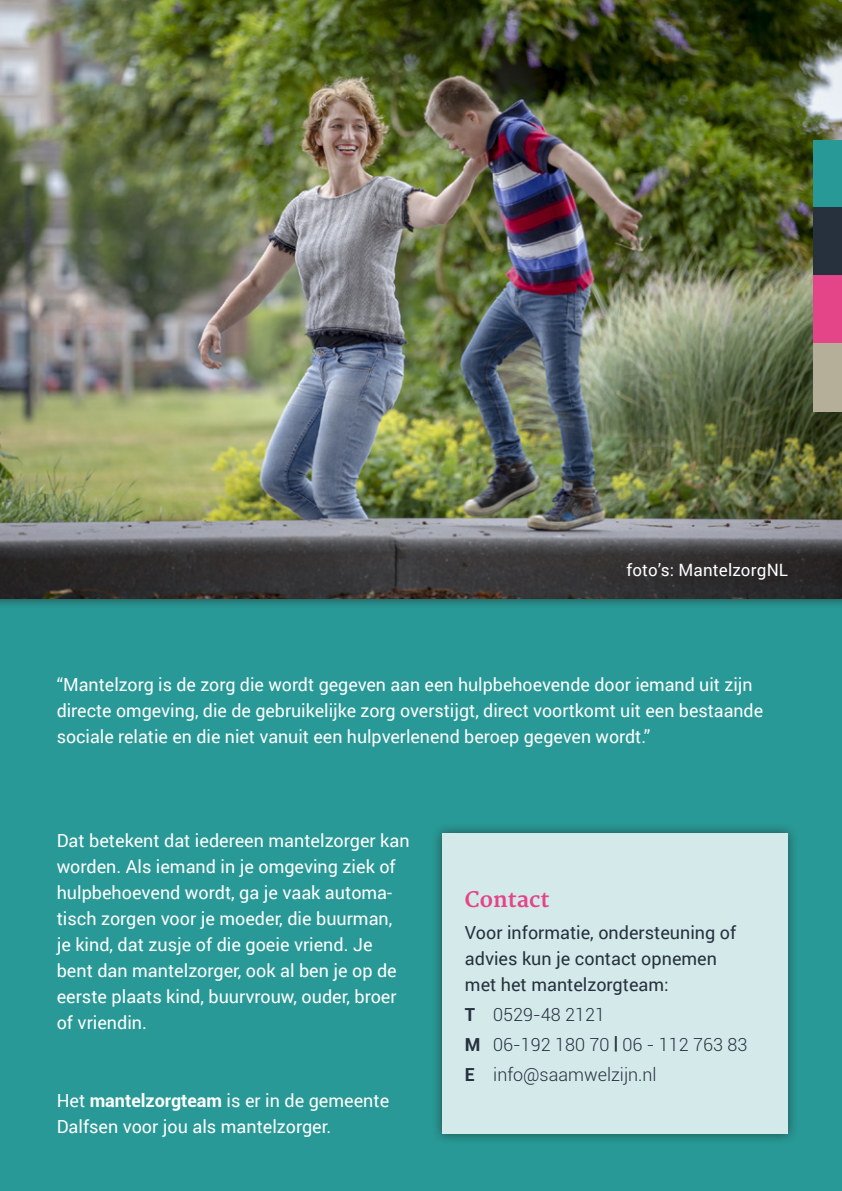
<style>
.page{position:relative;width:842px;height:1191px;background:#fff}
.page>*{position:absolute;margin:0;border:0;box-sizing:border-box;transform-origin:0 0}
.t1{font:700 21px "Merriweather";color:#e44588}
.t2{font:18px/26px "Roboto";color:#fff}
.t3{font:18px/26px "Roboto";color:#26313d}
.t4{font:300 18px/30px "Roboto";color:#26313d}
.t5{font:17px "Roboto";letter-spacing:.01em;color:#fff}
.s1{font-weight:700}
.s2{font-weight:500}
</style>
<div class="page">
<div style="left:0;top:595px;width:842px;height:596px;background:#289996"></div>
<img style="left:0;top:0;width:842px;height:598px">
<div style="left:814px;top:140px;width:28px;height:68px;background:#289996"></div>
<div style="left:814px;top:208px;width:28px;height:68px;background:#26313d"></div>
<div style="left:814px;top:276px;width:28px;height:68px;background:#e44588"></div>
<div style="left:814px;top:344px;width:28px;height:68px;background:#b5af99"></div>
<div style="left:431px;top:822px;width:368px;height:323px;background:#231f20;opacity:.75"></div>
<div style="left:442px;top:833px;width:346px;height:301px;background:#d4eaea"></div>
<p class="t5" style="left:626px;top:558px;width:163px">foto’s: MantelzorgNL</p>
<p class="t2" style="left:57px;top:671px;width:708px">“Mantelzorg is de zorg die wordt gegeven aan een hulpbehoevende door iemand uit zijn directe omgeving, die de gebruikelijke zorg overstijgt, direct voortkomt uit een bestaande sociale relatie en die niet vanuit een hulpverlenend beroep gegeven wordt.”</p>
<p class="t2" style="left:57px;top:827px;width:354px">Dat betekent dat iedereen mantelzorger kan worden. Als iemand in je omgeving ziek of hulpbehoevend wordt, ga je vaak automa&shy;tisch zorgen voor je moeder, die buurman, je kind, dat zusje of die goeie vriend. Je bent dan mantelzorger, ook al ben je op de eerste plaats kind, buurvrouw, ouder, broer of vriendin.</p>
<p class="t2" style="left:57px;top:1087px;width:334px">Het <span class="s1">mantelzorgteam</span> is er in de gemeente<br>Dalfsen voor jou als mantelzorger.</p>
<p class="t1" style="left:465px;top:887px;width:86px">Contact</p>
<p class="t3" style="left:465px;top:918px;width:273px">Voor informatie, ondersteuning of advies kun je contact opnemen met het mantelzorgteam:</p>
<p class="t4" style="left:465px;top:998px;width:284px"><span class="s1">T</span> 0529-48 2121<br><span class="s1">M</span> 06-192 180 70 <span class="s2">|</span> 06 - 112 763 83<br><span class="s1">E</span> info@saamwelzijn.nl</p>
</div>
